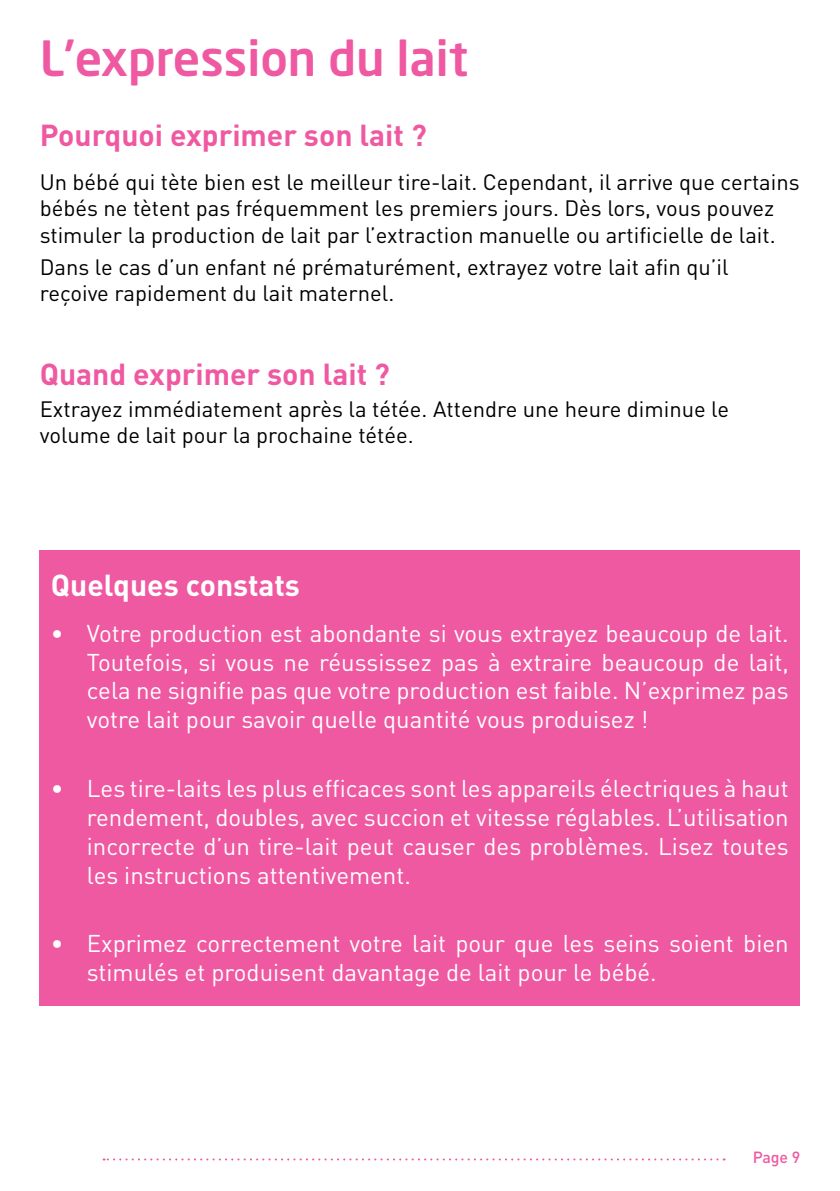
<style>
.page{position:relative;width:840px;height:1191px;background:#fff}
.page>*{position:absolute;margin:0;border:0;box-sizing:border-box;transform-origin:0 0}
.t1{font:48px "Neo Sans Std Medium TR";color:#ef59a1}
.t2{font:700 30px "DIN Pro";color:#ef59a1}
.t3{font:700 30px "DIN Pro";color:#fff}
.t4{font:24px/28.8px "DIN Pro";color:#fff;text-align:justify}
.t5{font:22px/26.4px "DIN Pro";color:#000}
.t6{font:500 16px "DIN Pro";color:#ef59a1}
</style>
<div class="page">
<svg style="left:103px;top:1158px;width:614px;height:2px"></svg>
<div style="left:39px;top:550px;width:760px;height:455px;background:#ef59a1"></div>
<h1 class="t1" style="left:40px;top:28px;width:430px">L’expression du lait</h1>
<p class="t2" style="left:40px;top:111px;width:388px">Pourquoi exprimer son lait ?</p>
<p class="t5" style="left:40px;top:167px;width:761px">Un bébé qui tète bien est le meilleur tire-lait. Cependant, il arrive que certains bébés ne tètent pas fréquemment les premiers jours. Dès lors, vous pouvez stimuler la production de lait par l’extraction manuelle ou artificielle de lait.</p>
<p class="t5" style="left:40px;top:251px;width:690px">Dans le cas d’un enfant né prématurément, extrayez votre lait afin qu’il reçoive rapidement du lait maternel.</p>
<p class="t2" style="left:40px;top:349px;width:351px">Quand exprimer son lait ?</p>
<p class="t5" style="left:40px;top:393px;width:690px">Extrayez immédiatement après la tétée. Attendre une heure diminue le volume de lait pour la prochaine tétée.</p>
<p class="t3" style="left:51px;top:560px;width:250px">Quelques constats</p>
<p class="t4" style="left:87px;top:616px;width:703px;text-indent:-36px">• Votre production est abondante si vous extrayez beaucoup de lait.<br>Toutefois, si vous ne réussissez pas à extraire beaucoup de lait, cela ne signifie pas que votre production est faible. N’exprimez pas votre lait pour savoir quelle quantité vous produisez !</p>
<p class="t4" style="left:87px;top:771px;width:703px;text-indent:-36px">• Les tire-laits les plus efficaces sont les appareils électriques à haut rendement, doubles, avec succion et vitesse réglables. L’utilisation incorrecte d’un tire-lait peut causer des problèmes. Lisez toutes les instructions attentivement.</p>
<p class="t4" style="left:87px;top:927px;width:703px;text-indent:-36px">• Exprimez correctement votre lait pour que les seins soient bien stimulés et produisent davantage de lait pour le bébé.</p>
<p class="t6" style="left:752px;top:1144px;width:49px">Page 9</p>
</div>
